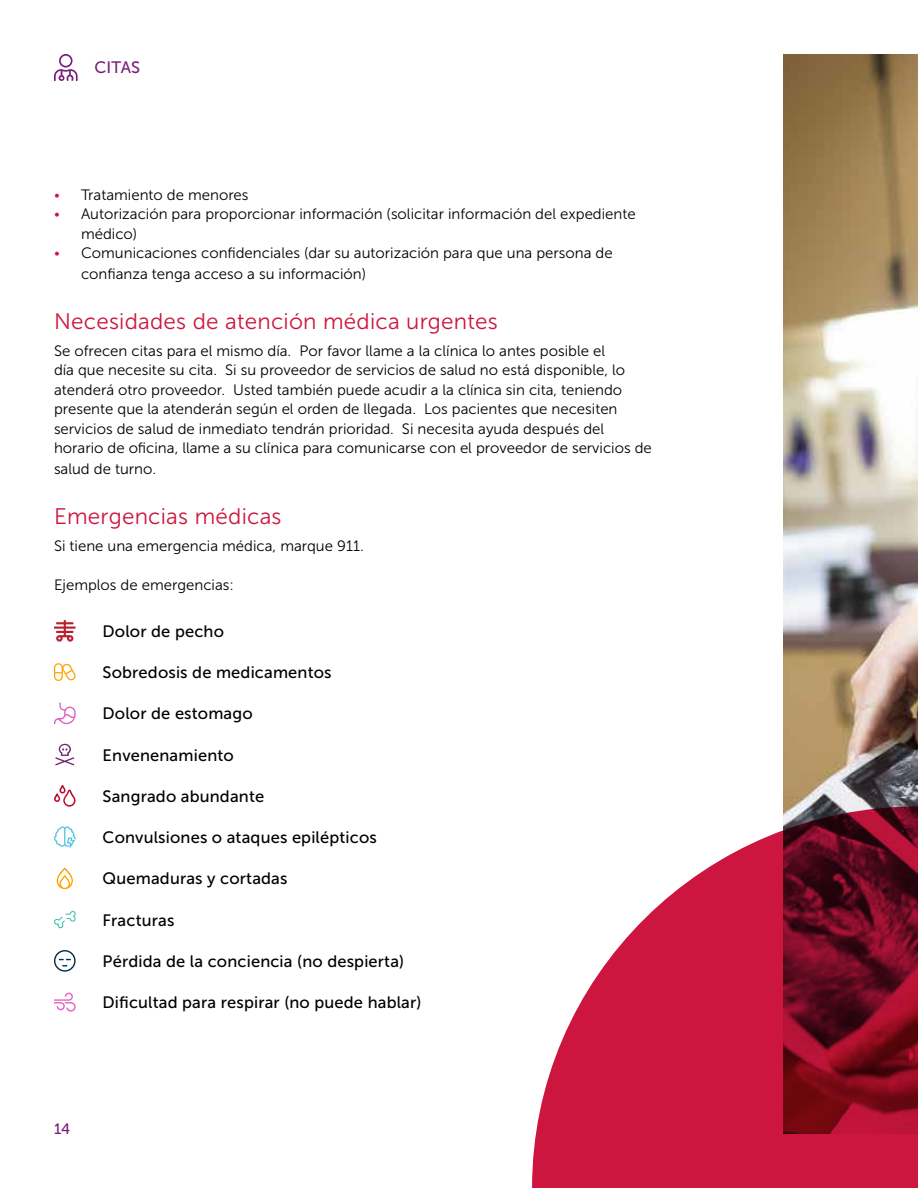
<style>
.page{position:relative;width:918px;height:1188px;background:#fff}
.page>*{position:absolute;margin:0;border:0;box-sizing:border-box;transform-origin:0 0}
.t1{font:22.5px "Museo Sans 300";letter-spacing:.01em;color:#cd163f}
.t2{font:16.5px "Museo Sans 500";letter-spacing:.01em;color:#000}
.t3{font:16.5px "Museo Sans 500";letter-spacing:.01em;color:#7a1c7c}
.t4{font:15px/19.5px "Museo Sans 300";color:#000}
.t5{font:15px "Museo Sans 500";color:#7a1c7c}
.s1{font-family:"Museo Sans 100";color:#cd163f}
</style>
<div class="page">
<img style="left:783px;top:54px;width:135px;height:752px">
<svg style="left:532px;top:806px;width:386px;height:382px;fill:#cd163f"></svg>
<svg style="left:54px;top:620px;width:22px;height:22px"></svg>
<svg style="left:54px;top:663px;width:22px;height:18px"></svg>
<svg style="left:54px;top:703px;width:22px;height:21px"></svg>
<svg style="left:55px;top:744px;width:19px;height:21px"></svg>
<svg style="left:54px;top:785px;width:22px;height:22px"></svg>
<svg style="left:54px;top:826px;width:22px;height:22px"></svg>
<svg style="left:57px;top:868px;width:16px;height:21px"></svg>
<svg style="left:54px;top:911px;width:22px;height:18px"></svg>
<svg style="left:54px;top:992px;width:22px;height:20px"></svg>
<svg style="left:54px;top:950px;width:22px;height:22px"></svg>
<svg style="left:54px;top:54px;width:24px;height:27px"></svg>
<p class="t3" style="left:94px;top:58px;width:47px">CITAS</p>
<p class="t4" style="left:54px;top:185px;width:196px"><span class="s1">•</span> Tratamiento de menores</p>
<p class="t4" style="left:81px;top:204px;width:556px;text-indent:-27px"><span class="s1">•</span> Autorización para proporcionar información (solicitar información del expediente médico)</p>
<p class="t4" style="left:81px;top:243px;width:533px;line-height:21px;text-indent:-27px"><span class="s1">•</span> Comunicaciones confidenciales (dar su autorización para que una persona de confianza tenga acceso a su información)</p>
<h1 class="t1" style="left:54px;top:309px;width:445px">Necesidades de atención médica urgentes</h1>
<p class="t4" style="left:54px;top:341px;width:599px">Se ofrecen citas para el mismo día. Por favor llame a la clínica lo antes posible el<br>día que necesite su cita. Si su proveedor de servicios de salud no está disponible, lo atenderá otro proveedor. Usted también puede acudir a la clínica sin cita, teniendo presente que la atenderán según el orden de llegada. Los pacientes que necesiten servicios de salud de inmediato tendrán prioridad. Si necesita ayuda después del horario de oficina, llame a su clínica para comunicarse con el proveedor de servicios de</p>
<p class="t4" style="left:54px;top:459px;width:104px">salud de turno.</p>
<h1 class="t1" style="left:54px;top:504px;width:229px">Emergencias médicas</h1>
<p class="t4" style="left:54px;top:536px;width:311px">Si tiene una emergencia médica, marque 911.</p>
<p class="t4" style="left:54px;top:575px;width:181px">Ejemplos de emergencias:</p>
<p class="t2" style="left:103px;top:622px;width:123px">Dolor de pecho</p>
<p class="t2" style="left:103px;top:663px;width:231px">Sobredosis de medicamentos</p>
<p class="t2" style="left:103px;top:705px;width:152px">Dolor de estomago</p>
<p class="t2" style="left:103px;top:746px;width:133px">Envenenamiento</p>
<p class="t2" style="left:103px;top:787px;width:163px">Sangrado abundante</p>
<p class="t2" style="left:103px;top:828px;width:276px">Convulsiones o ataques epilépticos</p>
<p class="t2" style="left:103px;top:870px;width:186px">Quemaduras y cortadas</p>
<p class="t2" style="left:103px;top:911px;width:73px">Fracturas</p>
<p class="t2" style="left:103px;top:952px;width:303px">Pérdida de la conciencia (no despierta)</p>
<p class="t2" style="left:103px;top:993px;width:320px">Dificultad para respirar (no puede hablar)</p>
<p class="t5" style="left:54px;top:1120px;width:18px">14</p>
</div>
